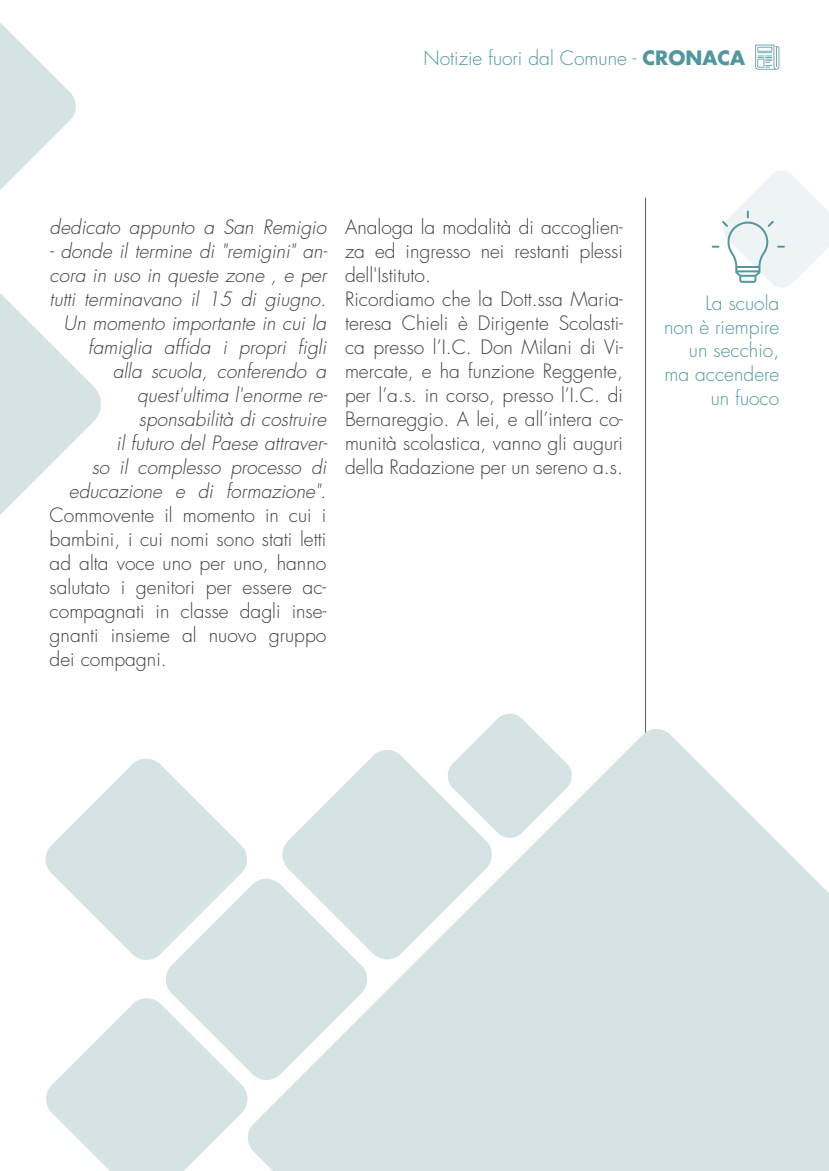
<style>
.page{position:relative;width:829px;height:1171px;background:#fff}
.page>*{position:absolute;margin:0;border:0;box-sizing:border-box;transform-origin:0 0}
.t1{font:300 19.25px/24px "Futura Std";color:#3e3e3f}
.t2{font:italic 300 19.25px "Futura Std";color:#3e3e3f}
.t3{font:300 19.25px/24px "Futura Std";color:#52979d;text-align:right}
.s1{font-weight:700}
.s2{font-style:normal}
</style>
<div class="page">
<svg style="left:0;top:293px;width:101px;height:222px;fill:#d6e3e5"></svg>
<svg style="left:0;top:23px;width:76px;height:167px"></svg>
<hr style="left:645px;top:198px;width:1px;height:591px;background:#57585a">
<svg style="left:711px;top:170px;width:117px;height:118px"></svg>
<svg style="left:755px;top:45px;width:24px;height:25px"></svg>
<svg style="left:46px;top:998px;width:200px;height:173px"></svg>
<svg style="left:164px;top:962px;width:82px;height:120px;fill:#d6e3e5"></svg>
<svg style="left:489px;top:713px;width:41px;height:14px"></svg>
<svg style="left:45px;top:758px;width:201px;height:204px;fill:#d6e3e5"></svg>
<svg style="left:246px;top:727px;width:582px;height:444px;fill:#d6e3e5"></svg>
<p class="t3" style="left:423px;top:47px;width:323px">Notizie fuori dal Comune - <span class="s1">CRONACA</span></p>
<p class="t2" style="left:50px;top:215px;width:278px">dedicato appunto a San Remigio</p>
<p class="t2" style="left:50px;top:239px;width:279px">- donde il termine di "remigini" an-</p>
<p class="t2" style="left:50px;top:263px;width:278px">cora in uso in queste zone , e per</p>
<p class="t2" style="left:50px;top:287px;width:278px">tutti terminavano il 15 di giugno.</p>
<p class="t2" style="left:64px;top:311px;width:264px">Un momento importante in cui la</p>
<p class="t2" style="left:88px;top:335px;width:240px">famiglia affida i propri figli</p>
<p class="t2" style="left:113px;top:359px;width:215px">alla scuola, conferendo a</p>
<p class="t2" style="left:137px;top:383px;width:192px">quest'ultima l'enorme re-</p>
<p class="t2" style="left:139px;top:407px;width:189px">sponsabilità di costruire</p>
<p class="t2" style="left:116px;top:431px;width:213px">il futuro del Paese attraver-</p>
<p class="t2" style="left:92px;top:455px;width:236px">so il complesso processo di</p>
<p class="t2" style="left:69px;top:479px;width:259px">educazione e di formazione"<span class="s2">.</span></p>
<p class="t1" style="left:50px;top:503px;width:278px">Commovente il momento in cui i</p>
<p class="t1" style="left:50px;top:527px;width:278px">bambini, i cui nomi sono stati letti</p>
<p class="t1" style="left:50px;top:551px;width:278px">ad alta voce uno per uno, hanno</p>
<p class="t1" style="left:50px;top:575px;width:278px">salutato i genitori per essere ac-</p>
<p class="t1" style="left:50px;top:599px;width:278px">compagnati in classe dagli inse-</p>
<p class="t1" style="left:50px;top:623px;width:278px">gnanti insieme al nuovo gruppo</p>
<p class="t1" style="left:50px;top:647px;width:119px">dei compagni.</p>
<p class="t1" style="left:345px;top:215px;width:279px">Analoga la modalità di accoglien&shy;za ed ingresso nei restanti plessi dell'Istituto.<br>Ricordiamo che la Dott.ssa Maria&shy;teresa Chieli è Dirigente Scolasti&shy;ca presso l’I.C. Don Milani di Vi&shy;mercate, e ha funzione Reggente, per l’a.s. in corso, presso l’I.C. di Bernareggio. A lei, e all’intera co&shy;munità scolastica, vanno gli auguri della Radazione per un sereno a.s.</p>
<p class="t3" style="left:664px;top:291px;width:117px">La scuola<br>non è riempire un secchio, ma accendere un fuoco</p>
</div>
